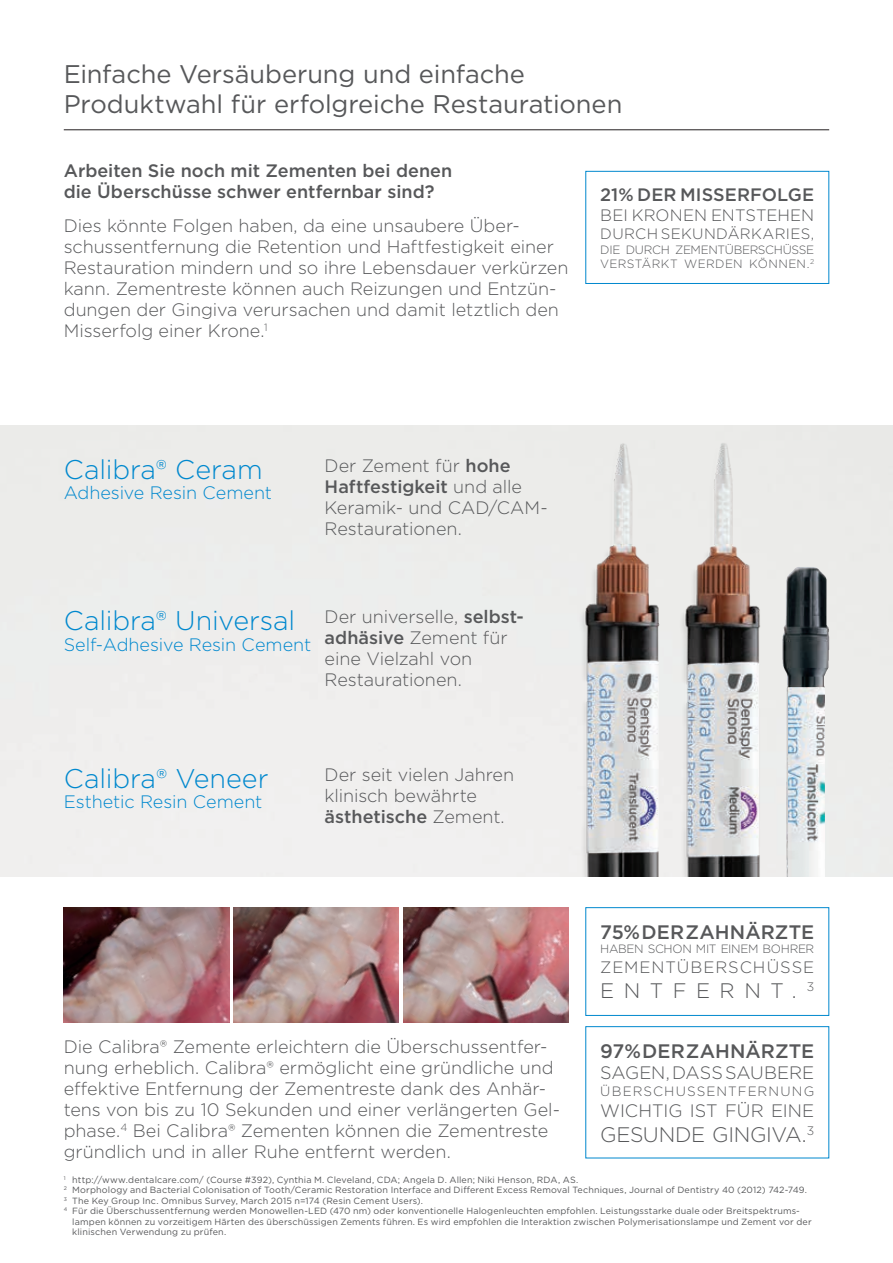
<style>
.page{position:relative;width:893px;height:1263px;background:#fff}
.page>*{position:absolute;margin:0;border:0;box-sizing:border-box;transform-origin:0 0}
.t1{font:300 27px "Gotham";letter-spacing:-.005em;color:#0088ce}
.t2{font:25.5px/30.6px "Gotham";letter-spacing:-.005em;color:#57585a}
.t3{font:300 21px "Gotham";letter-spacing:-.01em;color:#57585a}
.t4{font:300 21px "Gotham";letter-spacing:.455em;color:#57585a}
.t5{font:500 19.5px "Gotham";letter-spacing:.005em;color:#57585a}
.t6{font:300 18px/21px "Gotham";letter-spacing:-.005em;color:#57585a}
.t7{font:500 18px/21px "Gotham";color:#57585a}
.t8{font:300 18px "Gotham";letter-spacing:-.005em;color:#0088ce}
.t9{font:300 16.5px "Gotham";color:#57585a}
.t10{font:300 16.5px "Gotham";letter-spacing:.045em;color:#57585a}
.t11{font:300 15px "Gotham";letter-spacing:.025em;color:#57585a}
.t12{font:300 13.5px "Gotham";letter-spacing:.08em;color:#57585a}
.t13{font:300 12px/14.4px "Gotham";letter-spacing:-.025em;color:#57585a}
.t14{font:9px "Gotham";letter-spacing:.015em;color:#57585a}
.s1{font-weight:500}
</style>
<div class="page">
<hr style="left:64px;top:129px;width:765px;height:1px;background:#231f20">
<img style="left:64px;top:907px;width:165px;height:116px">
<img style="left:403px;top:907px;width:165px;height:116px">
<img style="left:233px;top:907px;width:166px;height:116px">
<img style="left:792px;top:567px;width:37px;height:310px">
<img style="left:568px;top:425px;width:86px;height:452px">
<img style="left:654px;top:425px;width:138px;height:452px">
<img style="left:788px;top:688px;width:36px;height:189px">
<div style="left:585px;top:171px;width:244px;height:113px;border:1px solid #0088ce"></div>
<div style="left:585px;top:907px;width:244px;height:109px;border:1px solid #0088ce"></div>
<div style="left:585px;top:1026px;width:244px;height:132px;border:1px solid #0088ce"></div>
<h2 class="t2" style="left:64px;top:58px;width:560px">Einfache Versäuberung und einfache<br>Produktwahl für erfolgreiche Restaurationen</h2>
<p class="t7" style="left:64px;top:160px;width:390px">Arbeiten Sie noch mit Zementen bei denen die Überschüsse schwer entfernbar sind?</p>
<p class="t6" style="left:64px;top:215px;width:506px">Dies könnte Folgen haben, da eine unsaubere Über&shy;schussentfernung die Retention und Haftfestigkeit einer Restauration mindern und so ihre Lebensdauer verkürzen kann. Zementreste können auch Reizungen und Entzün&shy;dungen der Gingiva verursachen und damit letztlich den Misserfolg einer Krone.<sup>1</sup></p>
<p class="t7" style="left:600px;top:184px;width:216px">21% DER MISSERFOLGE</p>
<p class="t9" style="left:600px;top:205px;width:215px">BEI KRONEN ENTSTEHEN</p>
<p class="t11" style="left:600px;top:224px;width:216px">DURCH SEKUNDÄRKARIES,</p>
<p class="t13" style="left:600px;top:242px;width:216px">DIE DURCH ZEMENTÜBERSCHÜSSE<br>VERSTÄRKT WERDEN KÖNNEN.<sup>2</sup></p>
<h1 class="t1" style="left:64px;top:453px;width:200px">Calibra® Ceram</h1>
<p class="t8" style="left:64px;top:482px;width:210px">Adhesive Resin Cement</p>
<p class="t6" style="left:325px;top:455px;width:225px">Der Zement für <span class="s1">hohe<br>Haftfestigkeit</span> und alle<br>Keramik- und CAD/CAM-<br>Restaurationen.</p>
<h1 class="t1" style="left:64px;top:604px;width:233px">Calibra® Universal</h1>
<p class="t8" style="left:64px;top:633px;width:249px">Self-Adhesive Resin Cement</p>
<p class="t6" style="left:325px;top:606px;width:201px">Der universelle, <span class="s1">selbst&shy;adhäsive</span> Zement für eine Vielzahl von<br>Restaurationen.</p>
<h1 class="t1" style="left:64px;top:761px;width:206px">Calibra® Veneer</h1>
<p class="t8" style="left:64px;top:790px;width:200px">Esthetic Resin Cement</p>
<p class="t6" style="left:325px;top:763px;width:191px">Der seit vielen Jahren klinisch bewährte <span class="s1">ästhetische</span> Zement.</p>
<p class="t5" style="left:600px;top:919px;width:216px">75% DER ZAHNÄRZTE</p>
<p class="t13" style="left:600px;top:941px;width:216px">HABEN SCHON MIT EINEM BOHRER</p>
<p class="t10" style="left:600px;top:957px;width:216px">ZEMENTÜBERSCHÜSSE</p>
<p class="t4" style="left:600px;top:977px;width:216px">ENTFERNT. <sup>3</sup></p>
<p class="t6" style="left:64px;top:1036px;width:498px">Die Calibra® Zemente erleichtern die Überschussentfer&shy;nung erheblich. Calibra® ermöglicht eine gründliche und effektive Entfernung der Zementreste dank des Anhär&shy;tens von bis zu 10 Sekunden und einer verlängerten Gel&shy;phase.<sup>4</sup> Bei Calibra® Zementen können die Zementreste gründlich und in aller Ruhe entfernt werden.</p>
<p class="t14" style="left:64px;top:1174px;width:516px"><sup>1</sup> http://www.dentalcare.com/ (Course #392), Cynthia M. Cleveland, CDA; Angela D. Allen; Niki Henson, RDA, AS.</p>
<p class="t14" style="left:64px;top:1184px;width:745px"><sup>2</sup> Morphology and Bacterial Colonisation of Tooth/Ceramic Restoration Interface and Different Excess Removal Techniques, Journal of Dentistry 40 (2012) 742-749.</p>
<p class="t14" style="left:64px;top:1195px;width:361px"><sup>3</sup> The Key Group Inc. Omnibus Survey, March 2015 n=174 (Resin Cement Users).</p>
<p class="t14" style="left:64px;top:1205px;width:738px"><sup>4</sup> Für die Überschussentfernung werden Monowellen-LED (470 nm) oder konventionelle Halogenleuchten empfohlen. Leistungsstarke duale oder Breitspektrums-</p>
<p class="t14" style="left:72px;top:1216px;width:741px">lampen können zu vorzeitigem Härten des überschüssigen Zements führen. Es wird empfohlen die Interaktion zwischen Polymerisationslampe und Zement vor der</p>
<p class="t14" style="left:72px;top:1226px;width:156px">klinischen Verwendung zu prüfen.</p>
<p class="t5" style="left:600px;top:1038px;width:216px">97% DER ZAHNÄRZTE</p>
<p class="t6" style="left:600px;top:1062px;width:216px">SAGEN, DASS SAUBERE</p>
<p class="t12" style="left:600px;top:1082px;width:216px">ÜBERSCHUSSENTFERNUNG</p>
<p class="t6" style="left:600px;top:1100px;width:216px">WICHTIG IST FÜR EINE</p>
<p class="t3" style="left:600px;top:1122px;width:216px">GESUNDE GINGIVA.<sup>3</sup></p>
</div>
